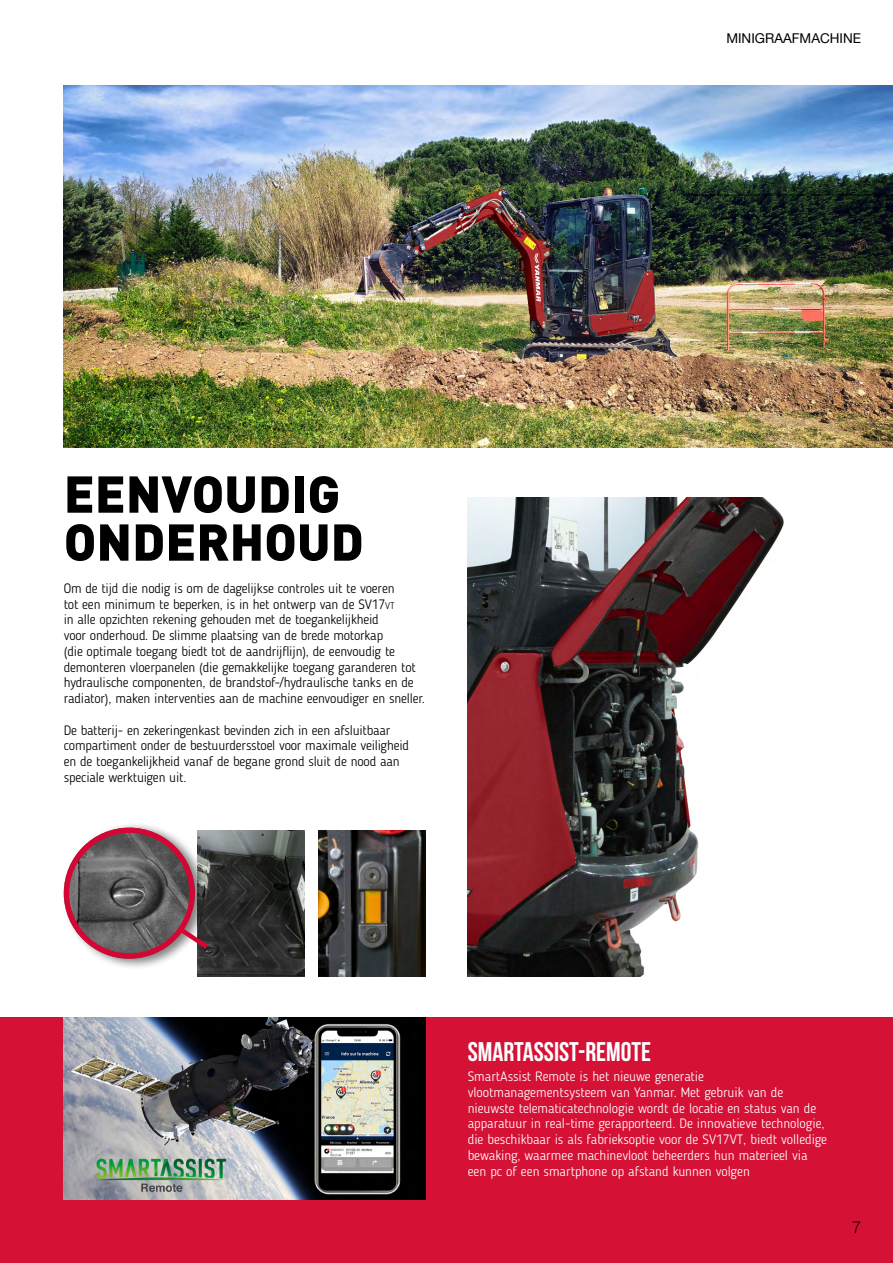
<style>
.page{position:relative;width:893px;height:1263px;background:#fff}
.page>*{position:absolute;margin:0;border:0;box-sizing:border-box;transform-origin:0 0}
.t1{font:900 51px/48px "DIN Pro";color:#000}
.t2{font:700 27px "Bebas Neue";color:#fff}
.t3{font:300 15.9px "Roboto";color:#000}
.t4{font:300 13.5px/15.8px "Blogger Sans";letter-spacing:-.01em;color:#000}
.t5{font:300 13.5px/15.8px "Blogger Sans";color:#fff}
.t6{font:13.5px "Helvetica Neue LT Com";color:#000}
.s1{font-size:9.45px}
</style>
<div class="page">
<div style="left:0;top:1017px;width:893px;height:246px;background:#d61136"></div>
<img style="left:64px;top:1017px;width:361px;height:182px">
<img style="left:198px;top:831px;width:106px;height:145px">
<img style="left:319px;top:831px;width:106px;height:145px">
<div style="left:61px;top:821px;width:148px;height:148px;background:#000;opacity:.5"></div>
<img style="left:64px;top:828px;width:131px;height:131px;border-radius:66px">
<div style="left:64px;top:828px;width:131px;height:131px;border:5px solid #d50634;border-radius:50%"></div>
<svg style="left:174px;top:923px;width:39px;height:30px"></svg>
<img style="left:64px;top:85px;width:829px;height:363px">
<img style="left:468px;top:497px;width:316px;height:479px">
<p class="t6" style="left:726px;top:29px;width:136px">MINIGRAAFMACHINE</p>
<h1 class="t1" style="left:64px;top:464px;width:301px">EENVOUDIG<br>ONDERHOUD</h1>
<p class="t4" style="left:64px;top:580px;width:363px">Om de tijd die nodig is om de dagelijkse controles uit te voeren<br>tot een minimum te beperken, is in het ontwerp van de SV17<span class="s1">vt<br></span>in alle opzichten rekening gehouden met de toegankelijkheid<br>voor onderhoud. De slimme plaatsing van de brede motorkap<br>(die optimale toegang biedt tot de aandrijflijn), de eenvoudig te demonteren vloerpanelen (die gemakkelijke toegang garanderen tot hydraulische componenten, de brandstof-/hydraulische tanks en de radiator), maken interventies aan de machine eenvoudiger en sneller.</p>
<p class="t4" style="left:64px;top:722px;width:347px">De batterij- en zekeringenkast bevinden zich in een afsluitbaar compartiment onder de bestuurdersstoel voor maximale veiligheid en de toegankelijkheid vanaf de begane grond sluit de nood aan speciale werktuigen uit.</p>
<h2 class="t2" style="left:468px;top:1037px;width:185px">SMARTASSIST-REMOTE</h2>
<p class="t5" style="left:468px;top:1068px;width:361px">SmartAssist Remote is het nieuwe generatie vlootmanagementsysteem van Yanmar. Met gebruik van de nieuwste telematicatechnologie wordt de locatie en status van de apparatuur in real-time gerapporteerd. De innovatieve technologie, die beschikbaar is als fabrieksoptie voor de SV17VT, biedt volledige bewaking, waarmee machinevloot beheerders hun materieel via een pc of een smartphone op afstand kunnen volgen</p>
<p class="t3" style="left:852px;top:1216px;width:10px">7</p>
</div>
